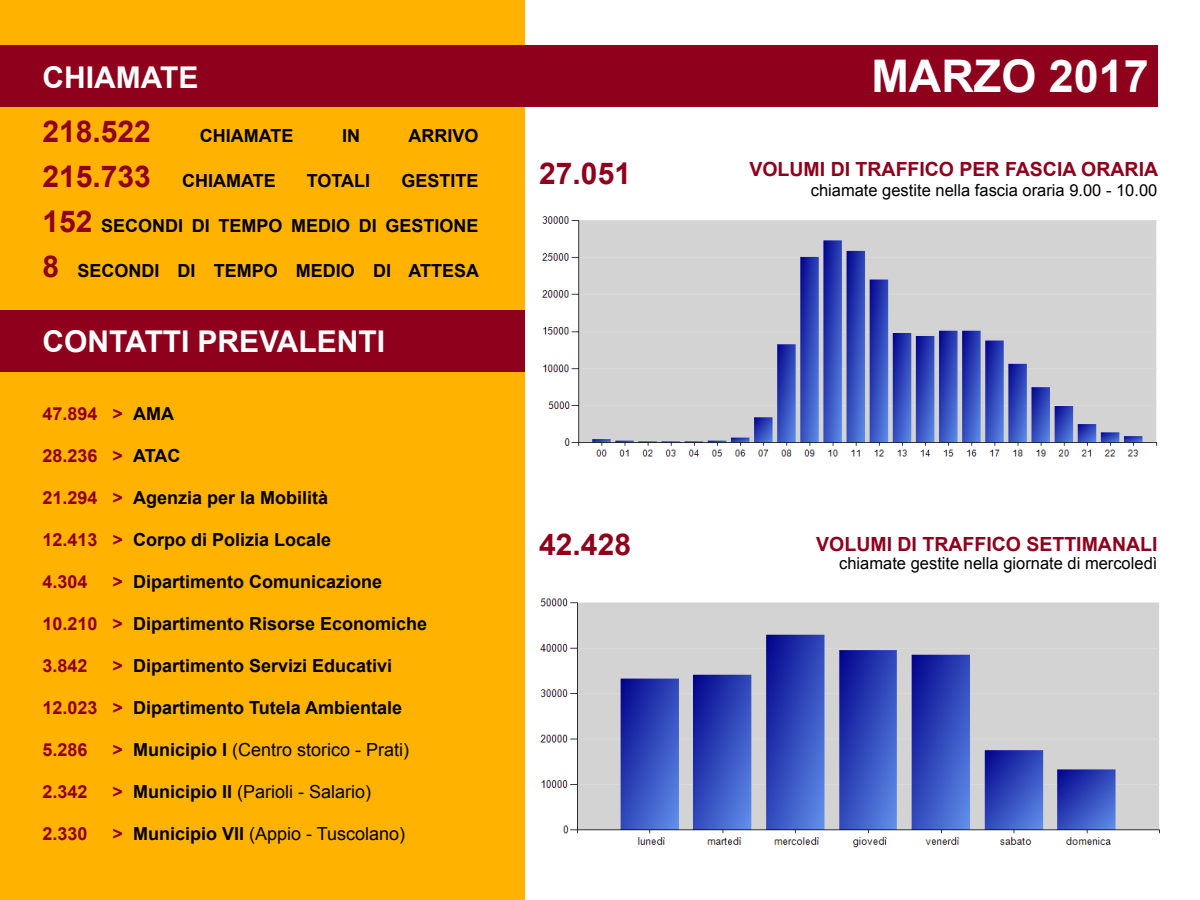
<style>
.page{position:relative;width:1200px;height:900px;background:#fff}
.page>*{position:absolute;margin:0;border:0;box-sizing:border-box;transform-origin:0 0}
.t1{font:700 45px "Arial";color:#fff}
.t2{font:700 30px "Arial";color:#fff}
.t3{font:700 30px "Arial";color:#8e001c}
.t4{font:700 19.5px "Arial";color:#8e001c}
.t5{font:700 18px "Arial";color:#000}
.t6{font:18px "Arial";color:#000}
.t7{font:700 18px "Arial";color:#8e001c}
.t8{font:16.5px "Arial";color:#000}
.s1{font-size:30px;color:#8e001c}
.s2{color:#000}
.s3{color:#8e001c}
.s4{font-weight:700;color:#8e001c}
.s5{font-weight:700}
</style>
<div class="page">
<div style="left:0;top:0;width:525px;height:900px;background:#ffb300"></div>
<img style="left:542px;top:216px;width:616px;height:241px">
<div style="left:0;top:45px;width:1157px;height:61px;background:#8e001c"></div>
<div style="left:0;top:310px;width:525px;height:62px;background:#8e001c"></div>
<img style="left:539px;top:598px;width:621px;height:250px">
<h2 class="t2" style="left:43px;top:58px;width:119px">CHIAMATE</h2>
<h2 class="t3" style="left:43px;top:112px;width:110px">218.522</h2>
<p class="t5" style="left:200px;top:124px;width:72px">CHIAMATE</p>
<p class="t5" style="left:342px;top:124px;width:17px">IN</p>
<p class="t5" style="left:409px;top:124px;width:14px">ARR</p>
<p class="t5" style="left:447px;top:124px;width:31px">IVO</p>
<p class="t5" style="left:43px;top:169px;width:211px"><span class="s1">215.733</span> CHIAMATE</p>
<p class="t5" style="left:307px;top:169px;width:13px">TOTAL</p>
<p class="t5" style="left:365px;top:169px;width:7px">I</p>
<p class="t5" style="left:401px;top:169px;width:66px">GESTITE</p>
<p class="t5" style="left:43px;top:214px;width:110px"><span class="s1">152</span> SECOND</p>
<p class="t5" style="left:178px;top:214px;width:92px">I DI TEMPO</p>
<p class="t5" style="left:291px;top:214px;width:162px">MEDIO DI GESTIONE</p>
<p class="t5" style="left:43px;top:259px;width:86px"><span class="s1">8</span> SECOND</p>
<p class="t5" style="left:154px;top:259px;width:111px">I DI TEMPO</p>
<p class="t5" style="left:296px;top:259px;width:125px">MEDIO DI ATTE</p>
<p class="t5" style="left:454px;top:259px;width:26px">SA</p>
<h2 class="t2" style="left:42px;top:321px;width:42px">CONTATT</h2>
<h2 class="t2" style="left:181px;top:321px;width:37px">I PRE</h2>
<h2 class="t2" style="left:259px;top:321px;width:39px">VALENT</h2>
<h2 class="t2" style="left:377px;top:321px;width:10px">I</h2>
<p class="t7" style="left:43px;top:402px;width:133px">47.894 &gt; <span class="s2">AMA</span></p>
<p class="t7" style="left:43px;top:444px;width:103px">28.236 &gt; <span class="s2">ATA</span></p>
<p class="t5" style="left:167px;top:444px;width:14px">C</p>
<p class="t5" style="left:43px;top:486px;width:287px"><span class="s3">21.294 &gt;</span> Agenzia per la Mobilità</p>
<p class="t5" style="left:43px;top:528px;width:290px"><span class="s3">12.413 &gt;</span> Corpo di Polizia Locale</p>
<p class="t7" style="left:43px;top:570px;width:47px">4.304</p>
<p class="t5" style="left:113px;top:570px;width:271px"><span class="s3">&gt;</span> Dipartimento Comunicazione</p>
<p class="t5" style="left:43px;top:612px;width:386px"><span class="s3">10.210 &gt;</span> Dipartimento Risorse Economiche</p>
<p class="t7" style="left:43px;top:654px;width:47px">3.842</p>
<p class="t5" style="left:113px;top:654px;width:281px"><span class="s3">&gt;</span> Dipartimento Servizi Educativi</p>
<p class="t5" style="left:43px;top:696px;width:361px"><span class="s3">12.023 &gt;</span> Dipartimento Tutela Ambientale</p>
<p class="t7" style="left:43px;top:738px;width:47px">5.286</p>
<p class="t6" style="left:113px;top:738px;width:298px"><span class="s4">&gt;</span> <span class="s5">Municipio I</span> (Centro storico - Prati)</p>
<p class="t7" style="left:43px;top:780px;width:47px">2.342</p>
<p class="t6" style="left:113px;top:780px;width:260px"><span class="s4">&gt;</span> <span class="s5">Municipio II</span> (Parioli - Salario)</p>
<p class="t7" style="left:43px;top:822px;width:47px">2.330</p>
<p class="t6" style="left:113px;top:822px;width:294px"><span class="s4">&gt;</span> <span class="s5">Municipio VII</span> (Appio - Tuscolano)</p>
<h2 class="t3" style="left:539px;top:153px;width:93px">27.051</h2>
<h2 class="t3" style="left:539px;top:524px;width:93px">42.428</h2>
<h1 class="t1" style="left:871px;top:46px;width:279px">MARZO 2017</h1>
<p class="t4" style="left:749px;top:156px;width:410px">Volumi di traffico per fascia oraria</p>
<p class="t8" style="left:811px;top:179px;width:348px">chiamate gestite nella fascia oraria 9.00 - 10.00</p>
<p class="t4" style="left:816px;top:531px;width:340px">Volumi di traffico settimanali</p>
<p class="t8" style="left:839px;top:553px;width:320px">chiamate gestite nella giornate di mercoledì</p>
</div>
